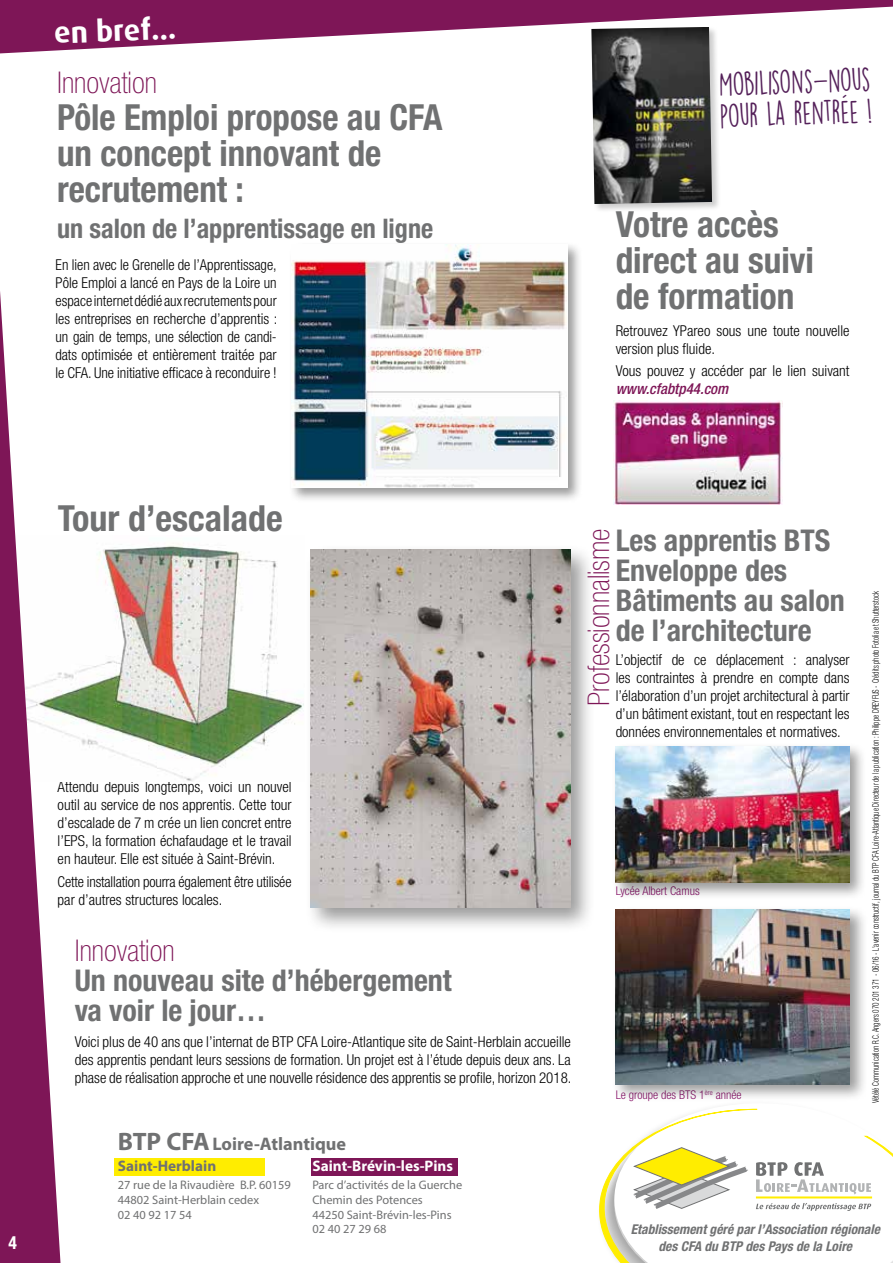
<style>
.page{position:relative;width:893px;height:1263px;background:#fff}
.page>*{position:absolute;margin:0;border:0;box-sizing:border-box;transform-origin:0 0}
.t1{font:700 condensed 36px/36px "Helvetica Neue LT Std";color:#707172}
.t2{font:700 condensed 30px/30px "Helvetica Neue LT Std";color:#707172}
.t3{font:100 condensed 30px "Helvetica Neue LT Std";color:#7e1657}
.t4{font:30px/31.5px "DK Lemon Yellow Sun";color:#542059;scale:.9 1}
.t5{font:700 30px "Dax";color:#fff}
.t6{font:700 condensed 27px "Helvetica Neue LT Std";color:#707172}
.t7{font:700 18.3px "Myriad Pro";color:#707172}
.t8{font:700 condensed 18px "Helvetica Neue LT Std";color:#fff}
.t9{font:700 15.15px "Myriad Pro";color:#fff}
.t10{font:700 15.15px "Myriad Pro";color:#707172}
.t11{font:300 condensed 15px/18px "Helvetica Neue LT Std";color:#000;text-align:justify}
.t12{font:italic 500 condensed 15px "Helvetica Neue LT Std";color:#7e1657}
.t13{font:italic 700 condensed 13.5px/16.2px "Helvetica Neue LT Std";color:#707172;text-align:center}
.t14{font:12.3px/14.9px "Myriad Pro";color:#707172}
.t15{font:300 condensed 12px "Helvetica Neue LT Std";color:#89146a}
.t16{font:300 condensed 9px "Helvetica Neue LT Std";color:#000;scale:.8 1}
.s1{font-size:25.35px}
</style>
<div class="page">
<svg style="left:599px;top:1109px;width:159px;height:136px"></svg>
<svg style="left:0;top:0;width:893px;height:53px;fill:#7e1657"></svg>
<div style="left:289px;top:242px;width:294px;height:261px;background:#000;opacity:.4"></div>
<img style="left:292px;top:245px;width:276px;height:243px">
<img style="left:61px;top:543px;width:243px;height:238px">
<div style="left:304px;top:543px;width:292px;height:390px;background:#000;opacity:.4"></div>
<img style="left:310px;top:549px;width:260px;height:359px">
<svg style="left:0;top:291px;width:61px;height:972px"></svg>
<svg style="left:608px;top:1110px;width:285px;height:153px"></svg>
<hr style="left:756px;top:1196px;width:116px;height:2px;background:#ffed00">
<div style="left:311px;top:1158px;width:147px;height:17px;background:#7e1657"></div>
<div style="left:114px;top:1158px;width:150px;height:17px;background:#ffed00"></div>
<div style="left:612px;top:743px;width:255px;height:157px;background:#000;opacity:.4"></div>
<img style="left:616px;top:747px;width:233px;height:135px">
<div style="left:611px;top:905px;width:257px;height:197px;background:#000;opacity:.4"></div>
<img style="left:616px;top:910px;width:233px;height:174px">
<img style="left:614px;top:401px;width:168px;height:103px">
<div style="left:590px;top:26px;width:131px;height:187px;background:#000;opacity:.2"></div>
<img style="left:591px;top:27px;width:121px;height:177px">
<h2 class="t5" style="left:54px;top:16px;width:124px;rotate:-2deg">en bref...</h2>
<h2 class="t3" style="left:57px;top:66px;width:101px">Innovation</h2>
<h1 class="t1" style="left:57px;top:99px;width:387px">Pôle Emploi propose au CFA un concept innovant de recrutement :</h1>
<h3 class="t6" style="left:57px;top:212px;width:378px">un salon de l’apprentissage en ligne</h3>
<p class="t11" style="left:56px;top:256px;width:223px">En lien avec le Grenelle de l’Apprentissage, Pôle Emploi a lancé en Pays de la Loire un espace internet dédié aux recrutements pour les entreprises en recherche d’apprentis : un gain de temps, une sélection de candi&shy;dats optimisée et entièrement traitée par le CFA. Une initiative efficace à reconduire !</p>
<h2 class="t4" style="left:718px;top:68px;width:171px;rotate:-2deg">Mobilisons-nous pour la rentrée !</h2>
<h1 class="t1" style="left:616px;top:206px;width:200px">Votre accès direct au suivi de formation</h1>
<p class="t11" style="left:616px;top:321px;width:235px">Retrouvez YPareo sous une toute nouvelle version plus fluide.</p>
<p class="t11" style="left:616px;top:362px;width:235px">Vous pouvez y accéder par le lien suivant</p>
<p class="t12" style="left:616px;top:380px;width:114px">www.cfabtp44.com</p>
<p class="t8" style="left:9px;top:1232px;width:10px">4</p>
<h1 class="t1" style="left:58px;top:500px;width:227px">Tour d’escalade</h1>
<p class="t11" style="left:58px;top:778px;width:235px">Attendu depuis longtemps, voici un nouvel outil au service de nos apprentis. Cette tour d’escalade de 7 m crée un lien concret entre l’EPS, la formation échafaudage et le travail en hauteur. Elle est située à Saint-Brévin.</p>
<p class="t11" style="left:58px;top:872px;width:235px">Cette installation pourra également être utilisée par d’autres structures locales.</p>
<h2 class="t3" style="left:75px;top:933px;width:101px">Innovation</h2>
<h2 class="t2" style="left:75px;top:965px;width:379px">Un nouveau site d’hébergement va voir le jour…</h2>
<p class="t11" style="left:75px;top:1032px;width:498px">Voici plus de 40 ans que l’internat de BTP CFA Loire-Atlantique site de Saint-Herblain accueille des apprentis pendant leurs sessions de formation. Un projet est à l’étude depuis deux ans. La phase de réalisation approche et une nouvelle résidence des apprentis se profile, horizon 2018.</p>
<p class="t7" style="left:118px;top:1132px;width:230px"><span class="s1">BTP CFA</span>Loire-Atlantique</p>
<p class="t10" style="left:118px;top:1156px;width:100px">Saint-Herblain</p>
<p class="t9" style="left:312px;top:1156px;width:142px">Saint-Brévin-les-Pins</p>
<p class="t14" style="left:118px;top:1177px;width:175px">27 rue de la Rivaudière B.P. 60159</p>
<p class="t14" style="left:312px;top:1177px;width:151px">Parc d’activités de la Guerche</p>
<p class="t14" style="left:118px;top:1192px;width:143px">44802 Saint-Herblain cedex</p>
<p class="t14" style="left:312px;top:1192px;width:112px">Chemin des Potences</p>
<p class="t14" style="left:118px;top:1207px;width:75px">02 40 92 17 54</p>
<p class="t14" style="left:312px;top:1207px;width:141px">44250 Saint-Brévin-les-Pins<br>02 40 27 29 68</p>
<h2 class="t2" style="left:616px;top:525px;width:231px">Les apprentis BTS<br>Enveloppe des<br>Bâtiments au salon de l’architecture</h2>
<h2 class="t3" style="left:582px;top:706px;width:179px;rotate:-90deg">Professionnalisme</h2>
<p class="t11" style="left:616px;top:651px;width:235px">L’objectif de ce déplacement : analyser les contraintes à prendre en compte dans l’élaboration d’un projet architectural à partir d’un bâtiment existant, tout en respectant les données environnementales et normatives.</p>
<p class="t15" style="left:616px;top:884px;width:85px">Lycée Albert Camus</p>
<p class="t15" style="left:616px;top:1088px;width:128px">Le groupe des BTS 1<sup>ère</sup> année</p>
<p class="t16" style="left:870px;top:1103px;width:641px;rotate:-90deg">Vétélé Communication R.C. Angers 070 201 371 - 06/16 - L’avenir constructif, journal du BTP CFA Loire-Atlantique Directeur de la publication : Philippe DREYFUS - Crédits photo Fotolia et Shutterstock</p>
<p class="t13" style="left:631px;top:1221px;width:251px">Etablissement géré par l’Association régionale des CFA du BTP des Pays de la Loire</p>
</div>
